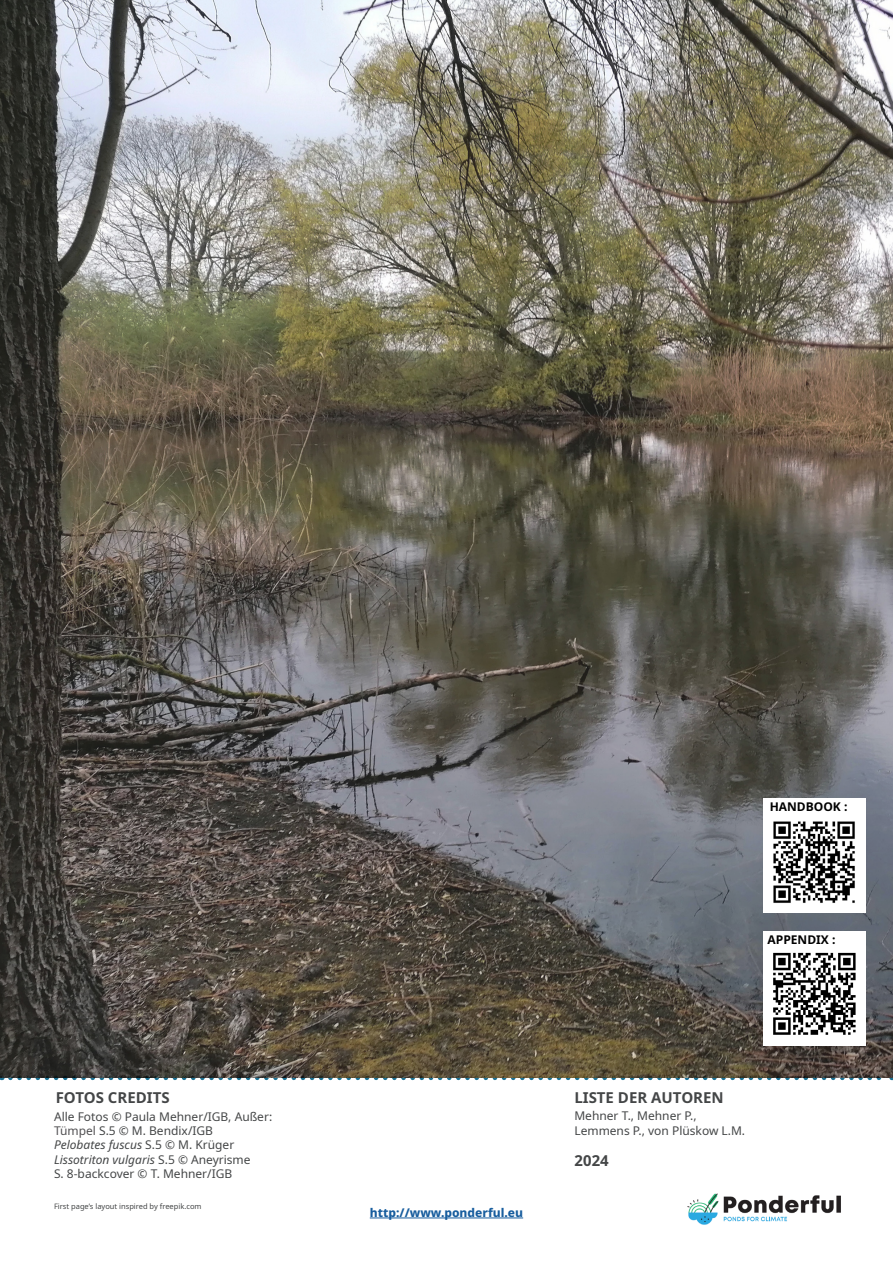
<style>
.page{position:relative;width:893px;height:1263px;background:#fff}
.page>*{position:absolute;margin:0;border:0;box-sizing:border-box;transform-origin:0 0}
.Titre2{font:700 15px "Noto Sans";color:#444647}
.Texte1{font:12px/14.4px "Noto Sans";color:#444647}
.Texte1-2{font:italic 12px "Noto Sans";color:#444647}
.Texte1-3{font:800 12px "Noto Sans";color:#175d9e}
.Titre2-2{font:700 12px "Noto Sans";color:#000001}
.Texte1-4{font:7.5px "Noto Sans";color:#444647}
.s1{color:#525153}
.s2{font-style:normal}
</style>
<div class="page">
<svg style="left:10px;top:1077px;width:883px;height:3px"></svg>
<img style="left:1px;top:0;width:892px;height:1077px">
<div style="left:763px;top:931px;width:103px;height:114px;background:#fff"></div>
<div style="left:763px;top:798px;width:103px;height:114px;background:#fff"></div>
<img style="left:773px;top:821px;width:82px;height:82px">
<img style="left:773px;top:952px;width:83px;height:83px">
<img style="left:687px;top:1193px;width:154px;height:32px">
<hr style="left:370px;top:1217px;width:153px;height:1px;background:#175d9e">
<p class="Titre2-2" style="left:770px;top:798px;width:79px">HANDBOOK :</p>
<p class="Titre2-2" style="left:767px;top:931px;width:69px">APPENDIX :</p>
<p class="Titre2" style="left:56px;top:1087px;width:115px">FOTOS CREDITS</p>
<p class="Titre2" style="left:574px;top:1087px;width:151px">LISTE DER AUTOREN</p>
<p class="Texte1" style="left:54px;top:1109px;width:220px">Alle Fotos © Paula Mehner/IGB, Außer:</p>
<p class="Texte1" style="left:54px;top:1124px;width:161px"><span class="s1">Tümpel</span> S.5 © M. Bendix/IGB</p>
<p class="Texte1-2" style="left:54px;top:1136px;width:182px">Pelobates fuscus <span class="s2">S.5 © M. Krüger</span></p>
<p class="Texte1-2" style="left:54px;top:1151px;width:198px">Lissotriton vulgaris <span class="s2">S.5 © Aneyrisme</span></p>
<p class="Texte1" style="left:54px;top:1167px;width:180px">S. 8-backcover © T. Mehner/IGB</p>
<p class="Texte1-3" style="left:370px;top:1203px;width:155px">http://www.ponderful.eu</p>
<p class="Texte1" style="left:574px;top:1109px;width:172px">Mehner T., Mehner P.,<br>Lemmens P., von Plüskow L.M.</p>
<p class="Titre2" style="left:574px;top:1150px;width:36px">2024</p>
<p class="Texte1-4" style="left:54px;top:1201px;width:149px">First page’s layout inspired by freepik.com</p>
</div>
